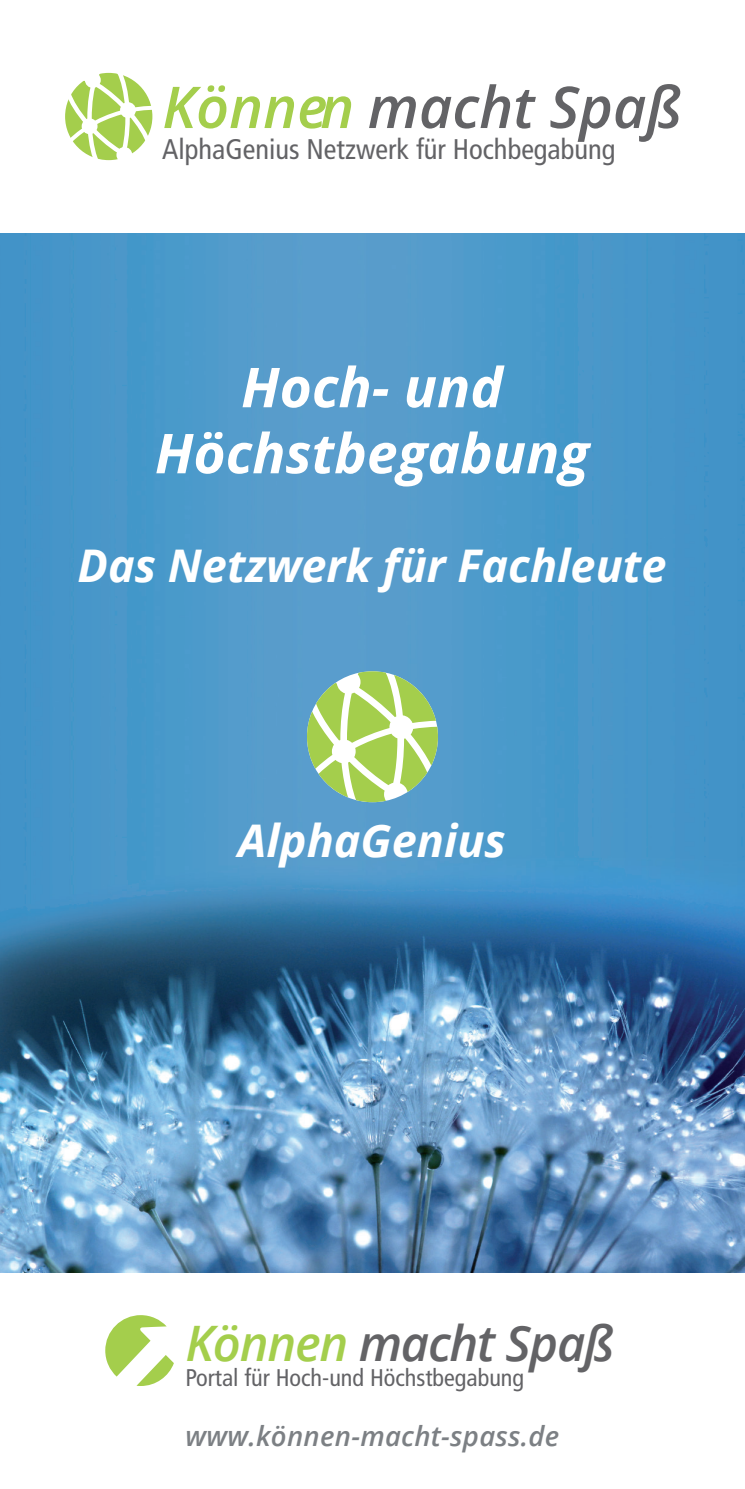
<style>
.page{position:relative;width:745px;height:1489px;background:#fff}
.page>*{position:absolute;margin:0;border:0;box-sizing:border-box;transform-origin:0 0}
.t1{font:italic 600 57.5px "Open Sans";color:#636366}
.t2{font:italic 700 55px/66px "Open Sans";color:#fff;text-align:center}
.t3{font:italic 600 49px "Open Sans";letter-spacing:-.025em;color:#636366}
.t4{font:italic 700 45px "Open Sans";color:#fff}
.t5{font:condensed 28.5px "Frutiger LT";color:#636366}
.t6{font:italic 600 27.5px "Open Sans";letter-spacing:.01em;color:#7c8084}
.t7{font:condensed 24px "Frutiger LT";color:#636366}
.s1{color:#a4ce4c}
</style>
<div class="page">
<svg style="left:36px;top:72px;width:199px;height:162px"></svg>
<img style="left:0;top:234px;width:744px;height:1038px">
<svg style="left:105px;top:1315px;width:69px;height:70px"></svg>
<svg style="left:307px;top:671px;width:130px;height:131px"></svg>
<h1 class="t1" style="left:162px;top:68px;width:521px"><span class="s1">Können</span> macht Spaß</h1>
<p class="t5" style="left:162px;top:132px;width:454px">AlphaGenius Netzwerk für Hochbegabung</p>
<h2 class="t2" style="left:155px;top:353px;width:435px">Hoch- und<br>Höchstbegabung</h2>
<h3 class="t4" style="left:78px;top:534px;width:590px">Das Netzwerk für Fachleute</h3>
<h3 class="t4" style="left:238px;top:809px;width:269px">AlphaGenius</h3>
<h3 class="t3" style="left:185px;top:1309px;width:430px"><span class="s1">Können</span> macht Spaß</h3>
<p class="t7" style="left:185px;top:1363px;width:340px">Portal für Hoch-und Höchstbegabung</p>
<p class="t6" style="left:185px;top:1417px;width:375px">www.können-macht-spass.de</p>
</div>
